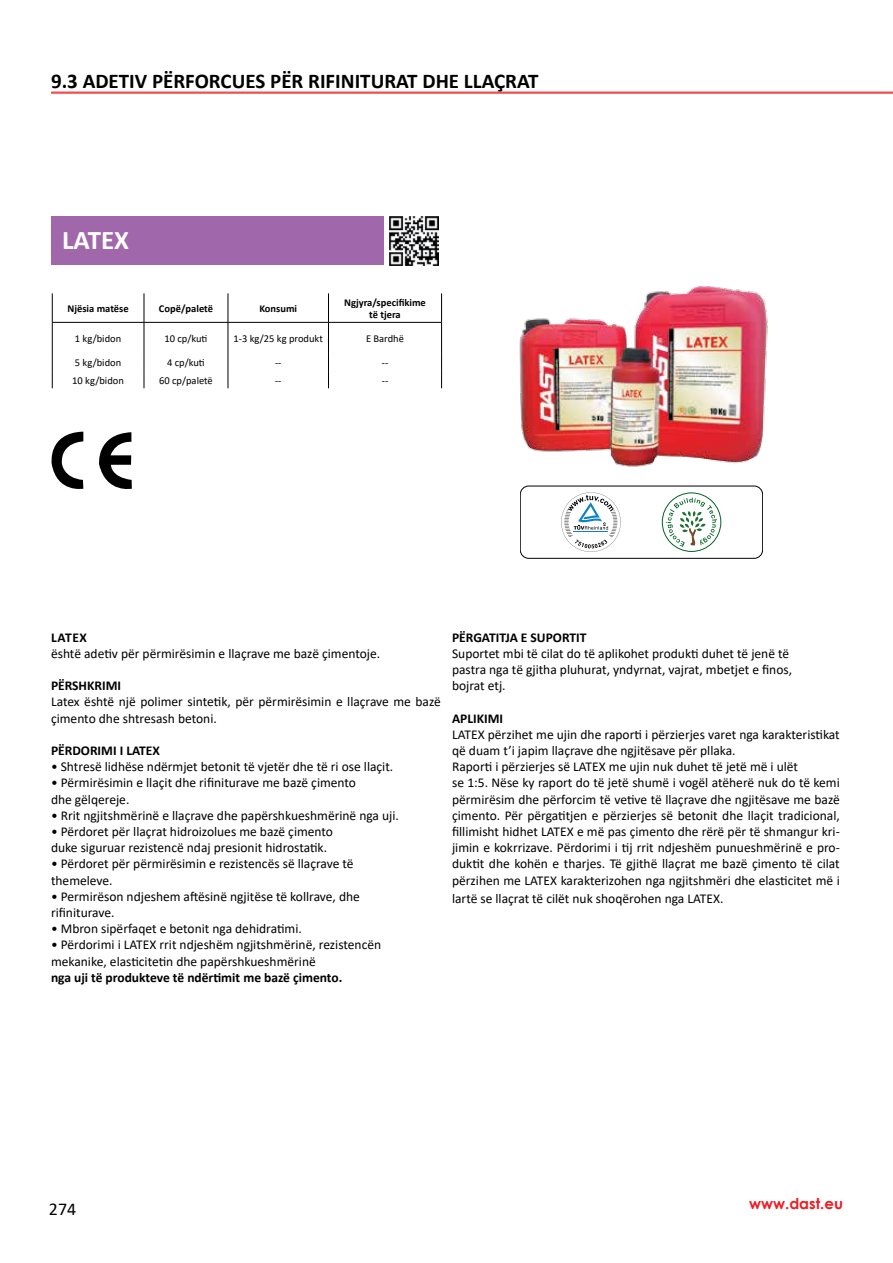
<style>
.page{position:relative;width:893px;height:1263px;background:#fff}
.page>*{position:absolute;margin:0;border:0;box-sizing:border-box;transform-origin:0 0}
.t1{font:700 27px "Calibri";color:#fff}
.t2{font:700 21px "Calibri";color:#000}
.t3{font:18px "Calibri";color:#000}
.t4{font:700 15px "Century Gothic";color:#ed1d24}
.t5{font:13.5px/16.2px "Calibri";color:#000}
.t6{font:700 13.5px "Calibri";color:#000}
.t7{font:10.5px "Calibri";color:#000}
.t8{font:700 10.5px/12.6px "Calibri";color:#000;text-align:center}
</style>
<div class="page">
<div style="left:51px;top:216px;width:333px;height:49px;background:#a068ab"></div>
<img style="left:390px;top:216px;width:49px;height:49px">
<img style="left:519px;top:286px;width:249px;height:181px">
<svg style="left:52px;top:293px;width:1px;height:29px"></svg>
<svg style="left:144px;top:293px;width:1px;height:29px"></svg>
<svg style="left:228px;top:293px;width:1px;height:29px"></svg>
<svg style="left:328px;top:293px;width:1px;height:29px"></svg>
<svg style="left:441px;top:293px;width:1px;height:29px"></svg>
<hr style="left:52px;top:322px;width:92px;height:1px;background:#000">
<hr style="left:52px;top:323px;width:1px;height:31px;background:#000">
<hr style="left:144px;top:322px;width:84px;height:1px;background:#000">
<hr style="left:144px;top:323px;width:1px;height:31px;background:#000">
<hr style="left:228px;top:322px;width:100px;height:1px;background:#000">
<hr style="left:228px;top:323px;width:1px;height:31px;background:#000">
<hr style="left:328px;top:322px;width:114px;height:1px;background:#000">
<hr style="left:328px;top:323px;width:1px;height:31px;background:#000">
<hr style="left:441px;top:323px;width:1px;height:31px;background:#000">
<svg style="left:52px;top:354px;width:1px;height:34px"></svg>
<svg style="left:144px;top:354px;width:1px;height:34px"></svg>
<svg style="left:228px;top:354px;width:1px;height:34px"></svg>
<svg style="left:328px;top:354px;width:1px;height:34px"></svg>
<svg style="left:441px;top:354px;width:1px;height:34px"></svg>
<div style="left:520px;top:486px;width:243px;height:72px;border:1px solid #000;border-radius:8px"></div>
<svg style="left:561px;top:492px;width:60px;height:60px"></svg>
<svg style="left:662px;top:492px;width:59px;height:60px"></svg>
<svg style="left:51px;top:432px;width:32px;height:57px"></svg>
<svg style="left:99px;top:432px;width:33px;height:57px"></svg>
<hr style="left:51px;top:92px;width:842px;height:1px;background:#ed1d24">
<hr style="left:51px;top:93px;width:842px;height:1px;background:#ed1d24">
<h2 class="t2" style="left:51px;top:68px;width:489px">9.3 ADETIV PËRFORCUES PËR RIFINITURAT DHE LLAÇRAT</h2>
<h1 class="t1" style="left:62px;top:224px;width:69px">LATEX</h1>
<p class="t8" style="left:68px;top:301px;width:63px">Njësia matëse</p>
<p class="t8" style="left:159px;top:301px;width:56px">Copë/paletë</p>
<p class="t8" style="left:259px;top:301px;width:39px">Konsumi</p>
<p class="t8" style="left:344px;top:295px;width:83px">Ngjyra/specifikime të tjera</p>
<p class="t7" style="left:75px;top:331px;width:48px">1 kg/bidon</p>
<p class="t7" style="left:164px;top:331px;width:45px">10 cp/kuti</p>
<p class="t7" style="left:234px;top:331px;width:91px">1-3 kg/25 kg produkt</p>
<p class="t7" style="left:366px;top:331px;width:40px">E Bardhë</p>
<p class="t7" style="left:75px;top:356px;width:48px">5 kg/bidon</p>
<p class="t7" style="left:167px;top:356px;width:39px">4 cp/kuti</p>
<p class="t7" style="left:275px;top:356px;width:8px">--</p>
<p class="t7" style="left:382px;top:356px;width:8px">--</p>
<p class="t7" style="left:72px;top:373px;width:53px">10 kg/bidon</p>
<p class="t7" style="left:159px;top:373px;width:55px">60 cp/paletë</p>
<p class="t7" style="left:275px;top:373px;width:8px">--</p>
<p class="t7" style="left:382px;top:373px;width:8px">--</p>
<p class="t6" style="left:51px;top:629px;width:37px">LATEX</p>
<p class="t5" style="left:51px;top:645px;width:331px">është adetiv për përmirësimin e llaçrave me bazë çimentoje.</p>
<p class="t6" style="left:51px;top:677px;width:72px">PËRSHKRIMI</p>
<p class="t5" style="left:51px;top:693px;width:391px">Latex është një polimer sintetik, për përmirësimin e llaçrave me bazë çimento dhe shtresash betoni.</p>
<p class="t6" style="left:51px;top:742px;width:110px">PËRDORIMI I LATEX</p>
<p class="t5" style="left:51px;top:758px;width:344px">• Shtresë lidhëse ndërmjet betonit të vjetër dhe të ri ose llaçit.</p>
<p class="t5" style="left:51px;top:774px;width:307px">• Përmirësimin e llaçit dhe rifiniturave me bazë çimento dhe gëlqereje.</p>
<p class="t5" style="left:51px;top:807px;width:349px">• Rrit ngjitshmërinë e llaçrave dhe papërshkueshmërinë nga uji.</p>
<p class="t5" style="left:51px;top:823px;width:284px">• Përdoret për llaçrat hidroizolues me bazë çimento duke siguruar rezistencë ndaj presionit hidrostatik.</p>
<p class="t5" style="left:51px;top:855px;width:304px">• Përdoret për përmirësimin e rezistencës së llaçrave të themeleve.</p>
<p class="t5" style="left:51px;top:888px;width:310px">• Permirëson ndjeshem aftësinë ngjitëse të kollrave, dhe rifiniturave.</p>
<p class="t5" style="left:51px;top:920px;width:252px">• Mbron sipërfaqet e betonit nga dehidratimi.</p>
<p class="t5" style="left:51px;top:936px;width:332px">• Përdorimi i LATEX rrit ndjeshëm ngjitshmërinë, rezistencën mekanike, elasticitetin dhe papërshkueshmërinë</p>
<p class="t6" style="left:51px;top:969px;width:293px">nga uji të produkteve të ndërtimit me bazë çimento.</p>
<p class="t6" style="left:452px;top:629px;width:136px">PËRGATITJA E SUPORTIT</p>
<p class="t5" style="left:452px;top:645px;width:342px">Suportet mbi të cilat do të aplikohet produkti duhet të jenë të pastra nga të gjitha pluhurat, yndyrnat, vajrat, mbetjet e finos, bojrat etj.</p>
<p class="t6" style="left:452px;top:710px;width:53px">APLIKIMI</p>
<p class="t5" style="left:452px;top:726px;width:389px">LATEX përzihet me ujin dhe raporti i përzierjes varet nga karakteristikat që duam t’i japim llaçrave dhe ngjitësave për pllaka.<br>Raporti i përzierjes së LATEX me ujin nuk duhet të jetë më i ulët<br>se 1:5. Nëse ky raport do të jetë shumë i vogël atëherë nuk do të kemi përmirësim dhe përforcim të vetive të llaçrave dhe ngjitësave me bazë çimento. Për përgatitjen e përzierjes së betonit dhe llaçit tradicional, fillimisht hidhet LATEX e më pas çimento dhe rërë për të shmangur kri&shy;jimin e kokrrizave. Përdorimi i tij rrit ndjeshëm punueshmërinë e pro&shy;duktit dhe kohën e tharjes. Të gjithë llaçrat me bazë çimento të cilat përzihen me LATEX karakterizohen nga ngjitshmëri dhe elasticitet më i</p>
<p class="t5" style="left:452px;top:890px;width:273px">lartë se llaçrat të cilët nuk shoqërohen nga LATEX.</p>
<h3 class="t3" style="left:49px;top:1196px;width:29px">274</h3>
<p class="t4" style="left:749px;top:1192px;width:95px">www.dast.eu</p>
</div>
